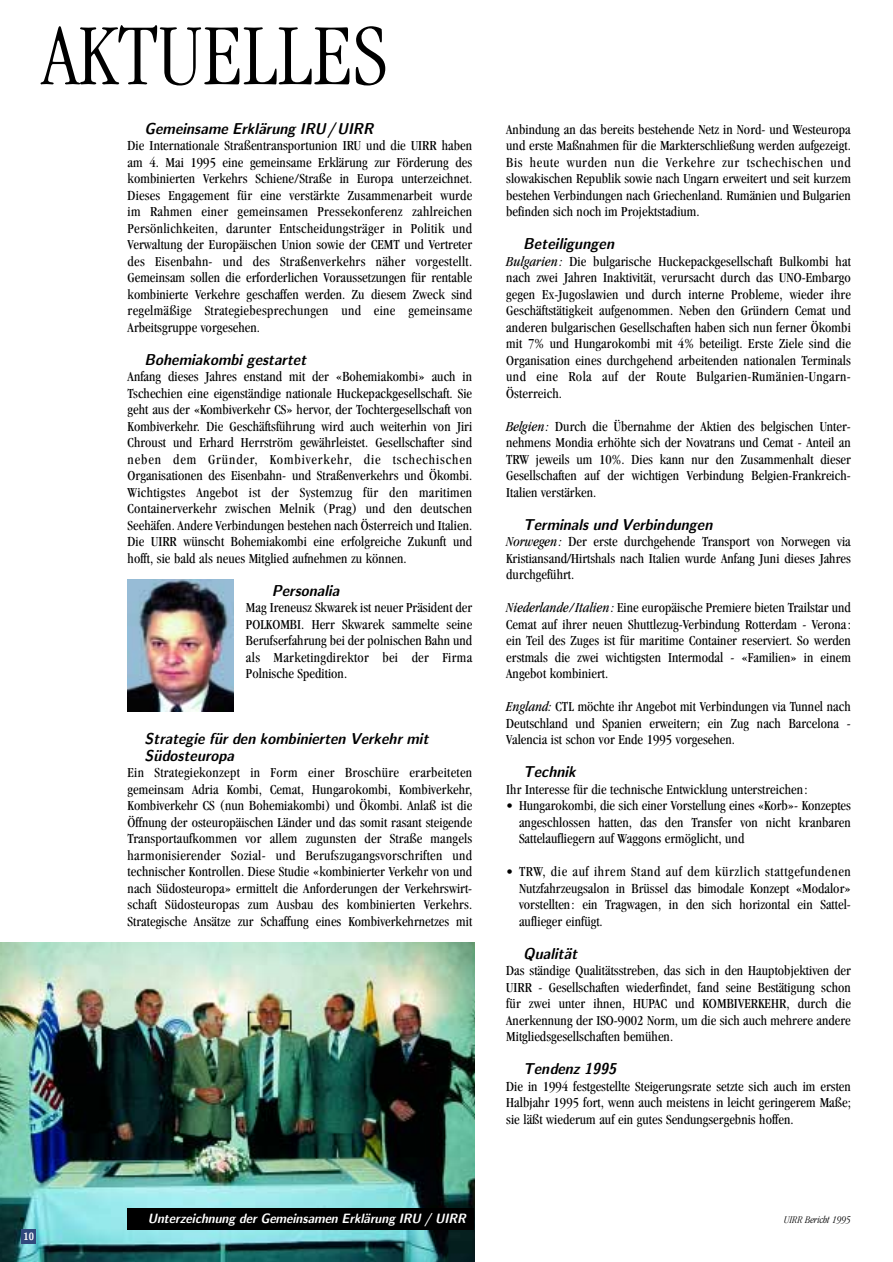
<style>
.page{position:relative;width:893px;height:1262px;background:#fff}
.page>*{position:absolute;margin:0;border:0;box-sizing:border-box;transform-origin:0 0}
.t1{font:300 condensed 90px "Garamond";color:#000}
.t2{font:italic 700 15.75px/16.5px "Nova";letter-spacing:.005em;color:#000}
.t3{font:condensed 14.25px/16.5px "Garamond";letter-spacing:.005em;color:#000;text-align:justify}
.t4{font:italic 700 13.5px "Nova";color:#fff}
.t5{font:italic 300 condensed 10.5px "Garamond";color:#000}
.t6{font:700 10.5px "Nova";color:#fff}
.s1{font-style:italic}
</style>
<div class="page">
<img style="left:0;top:942px;width:474px;height:319px">
<img style="left:128px;top:579px;width:106px;height:132px">
<div style="left:21px;top:1229px;width:15px;height:15px;background:#31497d"></div>
<div style="left:128px;top:1208px;width:346px;height:21px;background:#000"></div>
<h1 class="t1" style="left:43px;top:20px;width:346px">AKTUELLES</h1>
<p class="t2" style="left:145px;top:121px;width:230px">Gemeinsame Erklärung IRU/UIRR</p>
<p class="t3" style="left:128px;top:138px;width:346px">Die Internationale Straßentransportunion IRU und die UIRR haben am 4. Mai 1995 eine gemeinsame Erklärung zur Förderung des kombinierten Verkehrs Schiene/Straße in Europa unterzeichnet.<br>Dieses Engagement für eine verstärkte Zusammenarbeit wurde im Rahmen einer gemeinsamen Pressekonferenz zahlreichen Persönlichkeiten, darunter Entscheidungsträger in Politik und Verwaltung der Europäischen Union sowie der CEMT und Vertreter des Eisenbahn- und des Straßenverkehrs näher vorgestellt.<br>Gemeinsam sollen die erforderlichen Voraussetzungen für rentable kombinierte Verkehre geschaffen werden. Zu diesem Zweck sind regelmäßige Strategiebesprechungen und eine gemeinsame Arbeitsgruppe vorgesehen.</p>
<p class="t2" style="left:145px;top:352px;width:163px">Bohemiakombi gestartet</p>
<p class="t3" style="left:128px;top:369px;width:346px">Anfang dieses Jahres enstand mit der «Bohemiakombi» auch in Tschechien eine eigenständige nationale Huckepackgesellschaft. Sie geht aus der «Kombiverkehr CS» hervor, der Tochtergesellschaft von Kombiverkehr. Die Geschäftsführung wird auch weiterhin von Jiri Chroust und Erhard Herrström gewährleistet. Gesellschafter sind neben dem Gründer, Kombiverkehr, die tschechischen Organisationen des Eisenbahn- und Straßenverkehrs und Ökombi.<br>Wichtigstes Angebot ist der Systemzug für den maritimen Containerverkehr zwischen Melnik (Prag) und den deutschen Seehäfen. Andere Verbindungen bestehen nach Österreich und Italien.<br>Die UIRR wünscht Bohemiakombi eine erfolgreiche Zukunft und hofft, sie bald als neues Mitglied aufnehmen zu können.</p>
<p class="t2" style="left:272px;top:583px;width:69px">Personalia</p>
<p class="t3" style="left:246px;top:600px;width:228px">Mag Ireneusz Skwarek ist neuer Präsident der POLKOMBI. Herr Skwarek sammelte seine Berufserfahrung bei der polnischen Bahn und als Marketingdirektor bei der Firma Polnische Spedition.</p>
<p class="t2" style="left:145px;top:732px;width:285px">Strategie für den kombinierten Verkehr mit<br>Südosteuropa</p>
<p class="t3" style="left:128px;top:765px;width:346px">Ein Strategiekonzept in Form einer Broschüre erarbeiteten gemeinsam Adria Kombi, Cemat, Hungarokombi, Kombiverkehr, Kombiverkehr CS (nun Bohemiakombi) und Ökombi. Anlaß ist die Öffnung der osteuropäischen Länder und das somit rasant steigende Transportaufkommen vor allem zugunsten der Straße mangels harmonisierender Sozial- und Berufszugangsvorschriften und technischer Kontrollen. Diese Studie «kombinierter Verkehr von und nach Südosteuropa» ermittelt die Anforderungen der Verkehrswirt&shy;schaft Südosteuropas zum Ausbau des kombinierten Verkehrs.<br>Strategische Ansätze zur Schaffung eines Kombiverkehrnetzes mit</p>
<p class="t3" style="left:506px;top:122px;width:346px">Anbindung an das bereits bestehende Netz in Nord- und Westeuropa und erste Maßnahmen für die Markterschließung werden aufgezeigt.<br>Bis heute wurden nun die Verkehre zur tschechischen und slowakischen Republik sowie nach Ungarn erweitert und seit kurzem bestehen Verbindungen nach Griechenland. Rumänien und Bulgarien befinden sich noch im Projektstadium.</p>
<p class="t2" style="left:523px;top:237px;width:92px">Beteiligungen</p>
<p class="t3" style="left:506px;top:254px;width:346px"><span class="s1">Bulgarien:</span> Die bulgarische Huckepackgesellschaft Bulkombi hat nach zwei Jahren Inaktivität, verursacht durch das UNO-Embargo gegen Ex-Jugoslawien und durch interne Probleme, wieder ihre Geschäftstätigkeit aufgenommen. Neben den Gründern Cemat und anderen bulgarischen Gesellschaften haben sich nun ferner Ökombi mit 7% und Hungarokombi mit 4% beteiligt. Erste Ziele sind die Organisation eines durchgehend arbeitenden nationalen Terminals und eine Rola auf der Route Bulgarien-Rumänien-Ungarn-Österreich.</p>
<p class="t3" style="left:506px;top:419px;width:346px"><span class="s1">Belgien:</span> Durch die Übernahme der Aktien des belgischen Unter&shy;nehmens Mondia erhöhte sich der Novatrans und Cemat - Anteil an TRW jeweils um 10%. Dies kann nur den Zusammenhalt dieser Gesellschaften auf der wichtigen Verbindung Belgien-Frankreich-Italien verstärken.</p>
<p class="t2" style="left:523px;top:517px;width:190px">Terminals und Verbindungen</p>
<p class="t3" style="left:506px;top:534px;width:346px"><span class="s1">Norwegen:</span> Der erste durchgehende Transport von Norwegen via Kristiansand/Hirtshals nach Italien wurde Anfang Juni dieses Jahres durchgeführt.</p>
<p class="t3" style="left:506px;top:600px;width:346px"><span class="s1">Niederlande/Italien:</span> Eine europäische Premiere bieten Trailstar und Cemat auf ihrer neuen Shuttlezug-Verbindung Rotterdam - Verona: ein Teil des Zuges ist für maritime Container reserviert. So werden erstmals die zwei wichtigsten Intermodal - «Familien» in einem Angebot kombiniert.</p>
<p class="t3" style="left:506px;top:699px;width:346px"><span class="s1">England:</span> CTL möchte ihr Angebot mit Verbindungen via Tunnel nach Deutschland und Spanien erweitern; ein Zug nach Barcelona - Valencia ist schon vor Ende 1995 vorgesehen.</p>
<p class="t2" style="left:523px;top:765px;width:54px">Technik</p>
<p class="t3" style="left:506px;top:782px;width:303px">Ihr Interesse für die technische Entwicklung unterstreichen:</p>
<p class="t3" style="left:519px;top:798px;width:333px;text-indent:-13px">• Hungarokombi, die sich einer Vorstellung eines «Korb»- Konzeptes angeschlossen hatten, das den Transfer von nicht kranbaren Sattelaufliegern auf Waggons ermöglicht, und</p>
<p class="t3" style="left:519px;top:864px;width:333px;text-indent:-13px">• TRW, die auf ihrem Stand auf dem kürzlich stattgefundenen Nutzfahrzeugsalon in Brüssel das bimodale Konzept «Modalor» vorstellten: ein Tragwagen, in den sich horizontal ein Sattel&shy;auflieger einfügt.</p>
<p class="t2" style="left:523px;top:946px;width:55px">Qualität</p>
<p class="t3" style="left:506px;top:963px;width:346px">Das ständige Qualitätsstreben, das sich in den Hauptobjektiven der UIRR - Gesellschaften wiederfindet, fand seine Bestätigung schon für zwei unter ihnen, HUPAC und KOMBIVERKEHR, durch die Anerkennung der ISO-9002 Norm, um die sich auch mehrere andere Mitgliedsgesellschaften bemühen.</p>
<p class="t2" style="left:523px;top:1062px;width:94px">Tendenz 1995</p>
<p class="t3" style="left:506px;top:1079px;width:346px">Die in 1994 festgestellte Steigerungsrate setzte sich auch im ersten Halbjahr 1995 fort, wenn auch meistens in leicht geringerem Maße; sie läßt wiederum auf ein gutes Sendungsergebnis hoffen.</p>
<p class="t6" style="left:23px;top:1232px;width:12px">10</p>
<p class="t4" style="left:148px;top:1213px;width:319px">Unterzeichnung der Gemeinsamen Erklärung IRU / UIRR</p>
<p class="t5" style="left:783px;top:1215px;width:68px">UIRR Bericht 1995</p>
</div>
